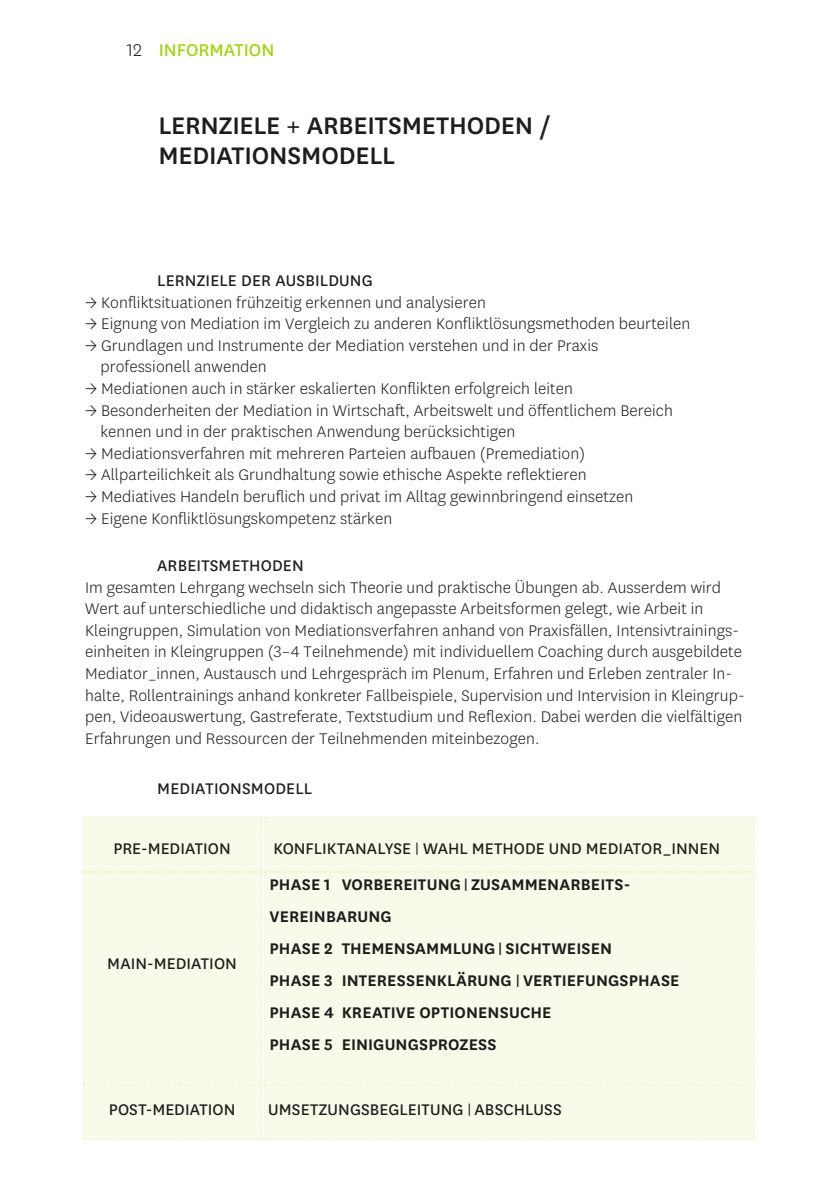
<style>
.page{position:relative;width:840px;height:1191px;background:#fff}
.page>*{position:absolute;margin:0;border:0;box-sizing:border-box;transform-origin:0 0}
.t1{font:500 28px/30px "National Uni Fr";letter-spacing:-.005em;color:#1d1d1b}
.t2{font:20px "National Uni Fr";color:#a2d40a}
.t3{font:300 18px/21.6px "National Uni Fr";letter-spacing:.005em;color:#1d1d1b}
.t4{font:18px/36.2px "National Uni Fr";letter-spacing:.01em;color:#1d1d1b}
.t5{font:600 18px/32px "National Uni Fr";letter-spacing:.01em;color:#1d1d1b}
.s1{font-weight:300;color:#1d1d1b}
.s2{font-size:14px}
.s3{font-weight:600}
.s4{font-weight:600;font-size:14px}
</style>
<div class="page">
<div style="left:82px;top:816px;width:673px;height:324px;background:#fafaea"></div>
<p class="t2" style="left:127px;top:37px;width:149px"><span class="s1">12</span> INFORMATION</p>
<h1 class="t1" style="left:158px;top:109px;width:394px">LERNZIELE + ARBEITSMETHODEN /<br>MEDIATIONSMODELL</h1>
<p class="t4" style="left:157px;top:261px;width:217px">LERNZIELE DER AUSBILDUNG</p>
<p class="t3" style="left:85px;top:291px;width:402px">→ Konfliktsituationen frühzeitig erkennen und analysieren</p>
<p class="t3" style="left:85px;top:312px;width:606px">→ Eignung von Mediation im Vergleich zu anderen Konfliktlösungsmethoden beurteilen</p>
<p class="t3" style="left:100px;top:334px;width:499px;text-indent:-15px">→ Grundlagen und Instrumente der Mediation verstehen und in der Praxis professionell anwenden</p>
<p class="t3" style="left:85px;top:377px;width:489px">→ Mediationen auch in stärker eskalierten Konflikten erfolgreich leiten</p>
<p class="t3" style="left:100px;top:399px;width:573px;text-indent:-15px">→ Besonderheiten der Mediation in Wirtschaft, Arbeitswelt und öffentlichem Bereich kennen und in der praktischen Anwendung berücksichtigen</p>
<p class="t3" style="left:85px;top:442px;width:501px">→ Mediationsverfahren mit mehreren Parteien aufbauen (Premediation)</p>
<p class="t3" style="left:85px;top:463px;width:503px">→ Allparteilichkeit als Grundhaltung sowie ethische Aspekte reflektieren</p>
<p class="t3" style="left:85px;top:485px;width:549px">→ Mediatives Handeln beruflich und privat im Alltag gewinnbringend einsetzen</p>
<p class="t3" style="left:85px;top:507px;width:308px">→ Eigene Konfliktlösungskompetenz stärken</p>
<p class="t4" style="left:157px;top:546px;width:148px">ARBEITSMETHODEN</p>
<p class="t3" style="left:85px;top:575px;width:661px">Im gesamten Lehrgang wechseln sich Theorie und praktische Übungen ab. Ausserdem wird Wert auf unterschiedliche und didaktisch angepasste Arbeitsformen gelegt, wie Arbeit in Kleingruppen, Simulation von Mediationsverfahren anhand von Praxisfällen, Intensivtrainings&shy;einheiten in Kleingruppen (3–4 Teilnehmende) mit individuellem Coaching durch ausgebildete Mediator_innen, Austausch und Lehrgespräch im Plenum, Erfahren und Erleben zentraler In&shy;halte, Rollentrainings anhand konkreter Fallbeispiele, Supervision und Intervision in Kleingrup&shy;pen, Videoauswertung, Gastreferate, Textstudium und Reflexion. Dabei werden die vielfältigen Erfahrungen und Ressourcen der Teilnehmenden miteinbezogen.</p>
<p class="t4" style="left:157px;top:769px;width:156px">MEDIATIONSMODELL</p>
<p class="t4" style="left:113px;top:829px;width:119px">PRE-MEDIATION</p>
<p class="t4" style="left:107px;top:944px;width:131px">MAIN-MEDIATION</p>
<p class="t4" style="left:109px;top:1090px;width:128px">POST-MEDIATION</p>
<p class="t4" style="left:269px;top:829px;width:452px">KONFLIKTANALYSE <span class="s2">|</span> WAHL METHODE UND MEDIATOR_INNEN<br><span class="s3">PHASE 1 VORBEREITUNG</span> <span class="s4">|</span> <span class="s3">ZUSAMMENARBEITS-</span></p>
<p class="t5" style="left:269px;top:899px;width:411px">VEREINBARUNG<br>PHASE 2 THEMENSAMMLUNG <span class="s2">|</span> SICHTWEISEN<br>PHASE 3 INTERESSENKLÄRUNG <span class="s2">|</span> VERTIEFUNGSPHASE<br>PHASE 4 KREATIVE OPTIONENSUCHE<br>PHASE 5 EINIGUNGSPROZESS</p>
<p class="t4" style="left:268px;top:1090px;width:295px">UMSETZUNGSBEGLEITUNG <span class="s2">|</span> ABSCHLUSS</p>
</div>
